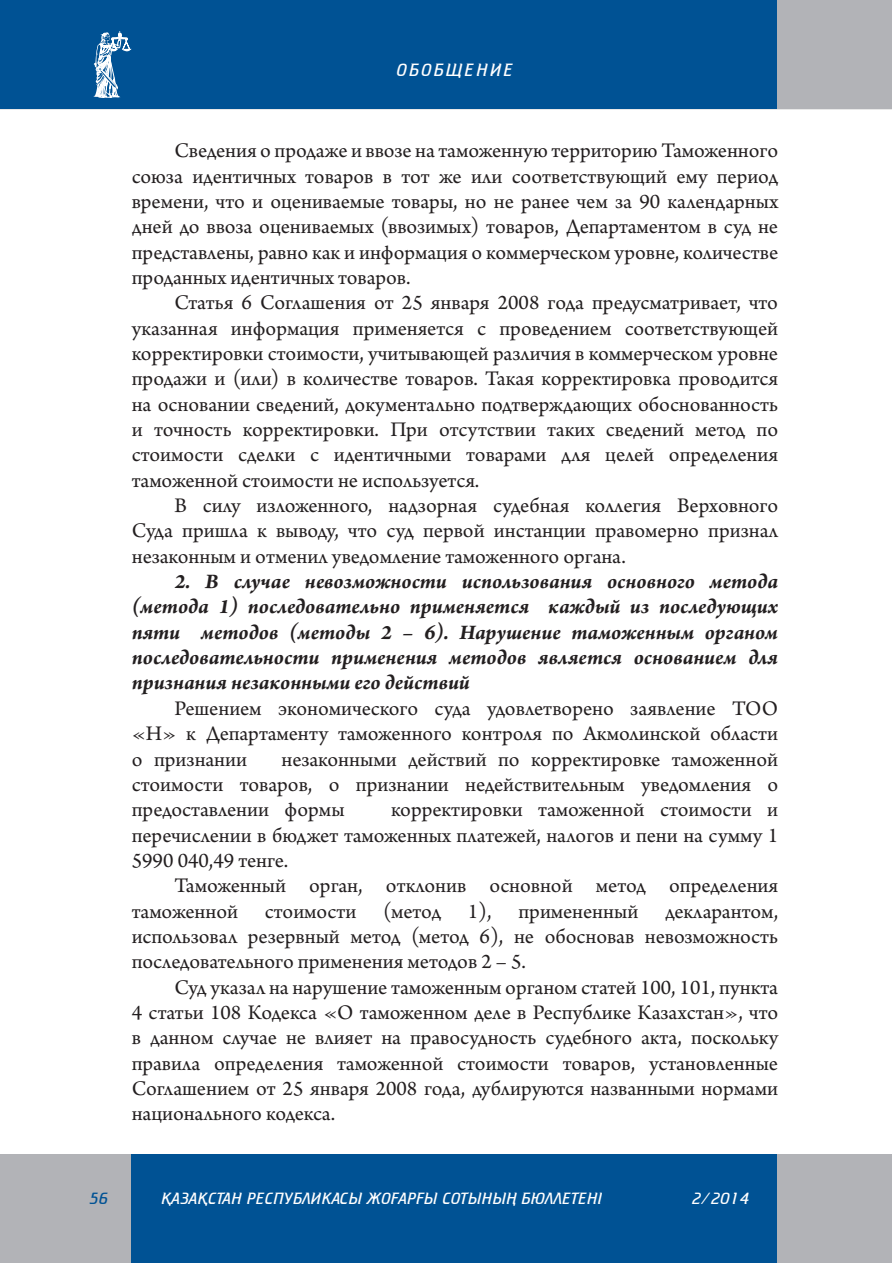
<style>
.page{position:relative;width:893px;height:1263px;background:#fff}
.page>*{position:absolute;margin:0;border:0;box-sizing:border-box;transform-origin:0 0}
.t1{font:21.9px/25.3px "Arno Pro";color:#231f20;text-align:justify}
.t2{font:italic 700 21.9px/25.3px "Arno Pro";letter-spacing:-.005em;color:#231f20;text-align:justify}
.t3{font:300 18px "FK Cricket";letter-spacing:.11em;color:#fff}
.t4{font:300 16.5px "FK Cricket";color:#fff}
.t5{font:300 16.5px "FK Cricket";color:#005294}
</style>
<div class="page">
<div style="left:777px;top:1155px;width:114px;height:108px;background:#b2b3b7"></div>
<div style="left:130px;top:1155px;width:647px;height:108px;background:#005294"></div>
<div style="left:0;top:1155px;width:130px;height:108px;background:#b2b3b7"></div>
<div style="left:777px;top:0;width:114px;height:109px;background:#b2b3b7"></div>
<div style="left:0;top:0;width:777px;height:109px;background:#005294"></div>
<svg style="left:93px;top:31px;width:39px;height:67px"></svg>
<p class="t3" style="left:397px;top:62px;width:118px">ОБОБЩЕНИЕ</p>
<p class="t1" style="left:132px;top:139px;width:648px;text-indent:43px">Сведения о продаже и ввозе на таможенную территорию Таможенного союза идентичных товаров в тот же или соответствующий ему период времени, что и оцениваемые товары, но не ранее чем за 90 календарных дней до ввоза оцениваемых (ввозимых) товаров, Департаментом в суд не представлены, равно как и информация о коммерческом уровне, количестве проданных идентичных товаров.</p>
<p class="t1" style="left:132px;top:291px;width:648px;text-indent:43px">Статья 6 Соглашения от 25 января 2008 года предусматривает, что указанная информация применяется с проведением соответствующей корректировки стоимости, учитывающей различия в коммерческом уровне продажи и (или) в количестве товаров. Такая корректировка проводится на основании сведений, документально подтверждающих обоснованность и точность корректировки. При отсутствии таких сведений метод по стоимости сделки с идентичными товарами для целей определения таможенной стоимости не используется.</p>
<p class="t1" style="left:132px;top:494px;width:648px;text-indent:43px">В силу изложенного, надзорная судебная коллегия Верховного Суда пришла к выводу, что суд первой инстанции правомерно признал незаконным и отменил уведомление таможенного органа.</p>
<p class="t2" style="left:132px;top:570px;width:648px;text-indent:43px">2. В случае невозможности использования основного метода (метода 1) последовательно применяется каждый из последующих пяти методов (методы 2 – 6). Нарушение таможенным органом последовательности применения методов является основанием для признания незаконными его действий</p>
<p class="t1" style="left:132px;top:697px;width:648px;text-indent:43px">Решением экономического суда удовлетворено заявление ТОО «Н» к Департаменту таможенного контроля по Акмолинской области о признании</p>
<p class="t1" style="left:132px;top:747px;width:648px;text-indent:150px">незаконными действий по корректировке таможенной стоимости товаров, о признании недействительным уведомления о предоставлении формы</p>
<p class="t1" style="left:132px;top:798px;width:648px;text-indent:259px">корректировки таможенной стоимости и перечислении в бюджет таможенных платежей, налогов и пени на сумму 1<br>5990 040,49 тенге.</p>
<p class="t1" style="left:132px;top:874px;width:648px;text-indent:43px">Таможенный орган, отклонив основной метод определения таможенной стоимости (метод 1), примененный декларантом, использовал резервный метод (метод 6), не обосновав невозможность последовательного применения методов 2 – 5.</p>
<p class="t1" style="left:132px;top:975px;width:648px;text-indent:43px">Суд указал на нарушение таможенным органом статей 100, 101, пункта 4 статьи 108 Кодекса «О таможенном деле в Республике Казахстан», что в данном случае не влияет на правосудность судебного акта, поскольку правила определения таможенной стоимости товаров, установленные Соглашением от 25 января 2008 года, дублируются названными нормами национального кодекса.</p>
<p class="t5" style="left:89px;top:1190px;width:21px">56</p>
<p class="t4" style="left:162px;top:1190px;width:443px">¬АЗА¬СТАН РЕСПУБЛИКАСЫ ЖОªАРªЫ СОТЫНЫ£ БЮЛЛЕТЕНI</p>
<p class="t4" style="left:692px;top:1190px;width:59px">2/2014</p>
</div>
